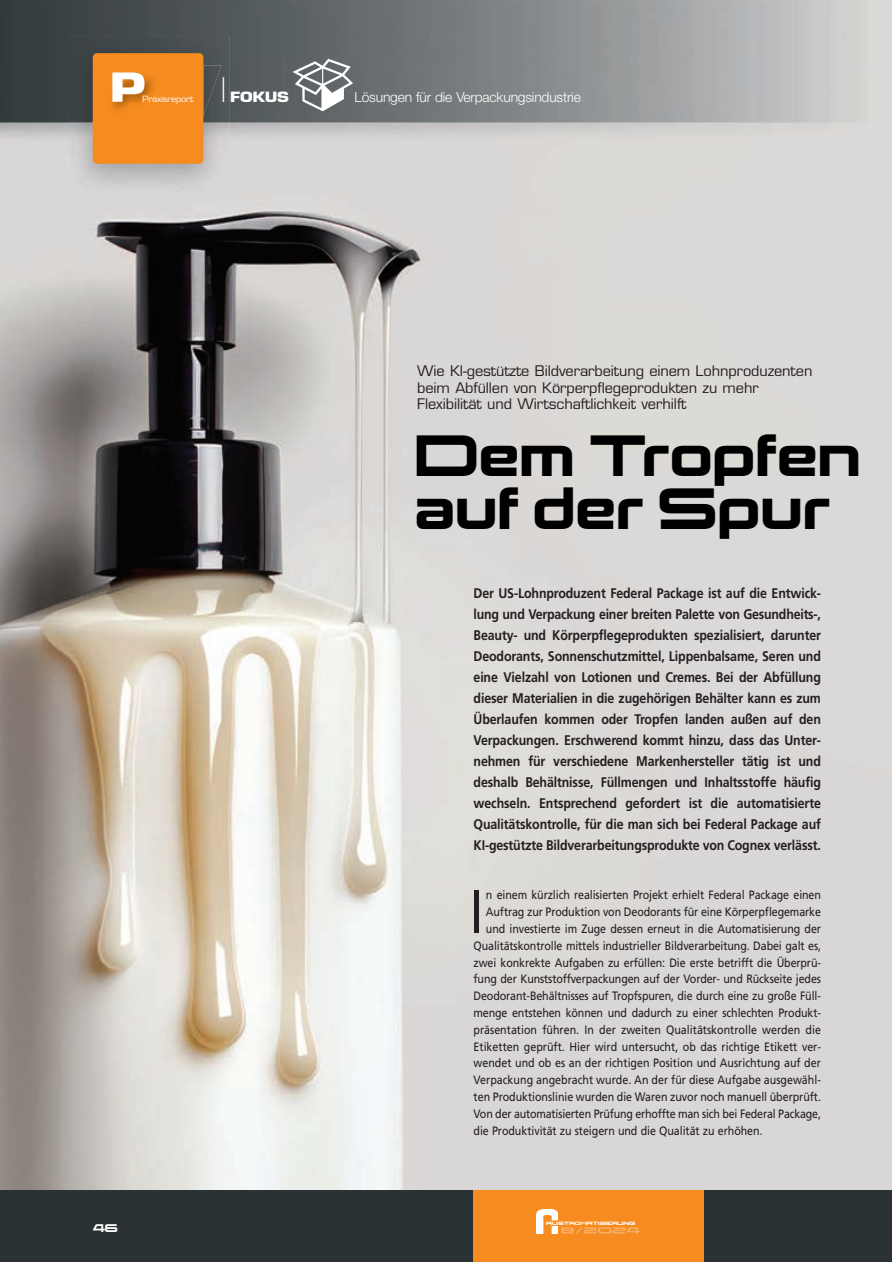
<style>
.page{position:relative;width:892px;height:1262px;background:#fff}
.page>*{position:absolute;margin:0;border:0;box-sizing:border-box;transform-origin:0 0}
.t1{font:56.1px "Eurostile";color:#231f20}
.t2{font:50.7px/52.9px "Korataki";color:#000001;scale:.95 1}
.t3{font:700 39px "Eurostile";color:#fff;scale:1.3 1}
.t4{font:33px "Eurostile";color:#fff;scale:.45 1}
.t5{font:14.25px/16.5px "Eurostile";letter-spacing:-.005em;color:#231f20}
.t6{font:700 13.95px/21px "Frutiger";letter-spacing:-.01em;color:#231f20;text-align:justify;scale:.89 1}
.t7{font:300 13.8px "Helvetica Neue";letter-spacing:-.01em;color:#fff}
.t8{font:700 13.8px "Eurostile";letter-spacing:-.015em;color:#fff;scale:1.2 1}
.t9{font:12.15px "Frutiger";letter-spacing:-.01em;color:#231f20;scale:.88 1}
.t10{font:9.75px "Korataki";color:#fff;scale:1.05 1}
.t11{font:8.25px "Eurostile";letter-spacing:-.03em;color:#fff;scale:1.1 1}
.t12{font:4.05px "BOL Dfinger";letter-spacing:.05em;color:#fff;scale:1.26 1}
</style>
<div class="page">
<img style="left:0;top:0;width:891px;height:1190px">
<div style="left:0;top:1190px;width:891px;height:71px;background:#2b3234"></div>
<div style="left:473px;top:1190px;width:230px;height:71px;background:#f68b1f"></div>
<img style="left:0;top:122px;width:67px;height:26px">
<img style="left:229px;top:0;width:661px;height:148px">
<img style="left:0;top:0;width:873px;height:122px">
<img style="left:536px;top:1209px;width:21px;height:24px">
<svg style="left:561px;top:1227px;width:78px;height:6px"></svg>
<img style="left:67px;top:36px;width:162px;height:162px">
<div style="left:93px;top:53px;width:110px;height:111px;background:#f68b1f;border-radius:4px"></div>
<img style="left:86px;top:122px;width:7px;height:19px">
<img style="left:203px;top:65px;width:18px;height:50px">
<img style="left:112px;top:76px;width:41px;height:34px">
<svg style="left:292px;top:59px;width:61px;height:52px"></svg>
<h3 class="t3" style="left:109px;top:72px;width:29px">P</h3>
<p class="t11" style="left:142px;top:95px;width:48px">Praxisreport</p>
<h3 class="t4" style="left:222px;top:77px;width:9px">I</h3>
<p class="t8" style="left:230px;top:92px;width:51px">FOKUS</p>
<p class="t7" style="left:354px;top:92px;width:228px">Lösungen für die Verpackungsindustrie</p>
<p class="t10" style="left:93px;top:1223px;width:25px">46</p>
<p class="t5" style="left:417px;top:364px;width:396px">Wie KI-gestützte Bildverarbeitung einem Lohnproduzenten beim Abfüllen von Körperpflegeprodukten zu mehr<br>Flexibilität und Wirtschaftlichkeit verhilft</p>
<h2 class="t2" style="left:414px;top:434px;width:471px">Dem Tropfen auf der Spur</h2>
<p class="t6" style="left:473px;top:584px;width:392px">Der US-Lohnproduzent Federal Package ist auf die Entwick&shy;lung und Verpackung einer breiten Palette von Gesundheits-, Beauty- und Körperpflegeprodukten spezialisiert, darunter Deodorants, Sonnenschutzmittel, Lippenbalsame, Seren und eine Vielzahl von Lotionen und Cremes. Bei der Abfüllung dieser Materialien in die zugehörigen Behälter kann es zum Überlaufen kommen oder Tropfen landen außen auf den Verpackungen. Erschwerend kommt hinzu, dass das Unter&shy;nehmen für verschiedene Markenhersteller tätig ist und deshalb Behältnisse, Füllmengen und Inhaltsstoffe häufig wechseln. Entsprechend gefordert ist die automatisierte Qualitätskontrolle, für die man sich bei Federal Package auf KI-gestützte Bildverarbeitungsprodukte von Cognex verlässt.</p>
<h1 class="t1" style="left:470px;top:890px;width:14px">I</h1>
<p class="t9" style="left:486px;top:890px;width:382px">n einem kürzlich realisierten Projekt erhielt Federal Package einen</p>
<p class="t9" style="left:486px;top:906px;width:382px">Auftrag zur Produktion von Deodorants für eine Körperpflegemarke</p>
<p class="t9" style="left:486px;top:923px;width:382px">und investierte im Zuge dessen erneut in die Automatisierung der</p>
<p class="t9" style="left:473px;top:940px;width:396px">Qualitätskontrolle mittels industrieller Bildverarbeitung. Dabei galt es,</p>
<p class="t9" style="left:473px;top:957px;width:396px">zwei konkrekte Aufgaben zu erfüllen: Die erste betrifft die Überprü-</p>
<p class="t9" style="left:473px;top:974px;width:396px">fung der Kunststoffverpackungen auf der Vorder- und Rückseite jedes</p>
<p class="t9" style="left:473px;top:990px;width:396px">Deodorant-Behältnisses auf Tropfspuren, die durch eine zu große Füll-</p>
<p class="t9" style="left:473px;top:1007px;width:396px">menge entstehen können und dadurch zu einer schlechten Produkt-</p>
<p class="t9" style="left:473px;top:1024px;width:396px">präsentation führen. In der zweiten Qualitätskontrolle werden die</p>
<p class="t9" style="left:473px;top:1041px;width:396px">Etiketten geprüft. Hier wird untersucht, ob das richtige Etikett ver-</p>
<p class="t9" style="left:473px;top:1058px;width:396px">wendet und ob es an der richtigen Position und Ausrichtung auf der</p>
<p class="t9" style="left:473px;top:1074px;width:396px">Verpackung angebracht wurde. An der für diese Aufgabe ausgewähl-</p>
<p class="t9" style="left:473px;top:1091px;width:396px">ten Produktionslinie wurden die Waren zuvor noch manuell überprüft.</p>
<p class="t9" style="left:473px;top:1108px;width:396px">Von der automatisierten Prüfung erhoffte man sich bei Federal Package,</p>
<p class="t9" style="left:473px;top:1125px;width:330px">die Produktivität zu steigern und die Qualität zu erhöhen.</p>
<p class="t12" style="left:546px;top:1220px;width:72px">AUSTROMATISIERUNG</p>
</div>
